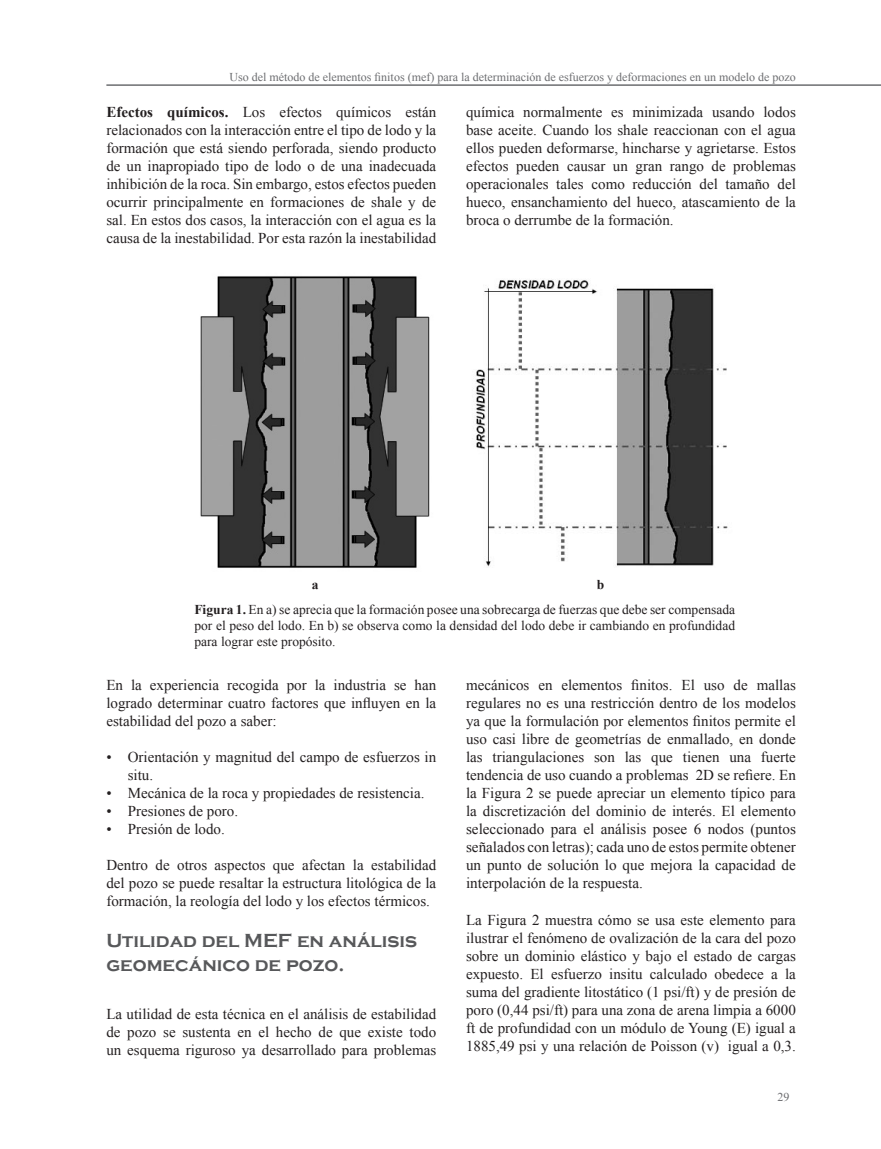
<style>
.page{position:relative;width:881px;height:1149px;background:#fff}
.page>*{position:absolute;margin:0;border:0;box-sizing:border-box;transform-origin:0 0}
.Titulos_Tipo_2{font:700 19.5px/23.4px "Copperplate Gothic";color:#57585a}
.t1{font:15.15px/18.1px "Times New Roman";color:#231f20;text-align:justify}
.Basico_Tabulado{font:15px/18px "Times New Roman";color:#231f20;text-align:justify}
.Pie_de_foto{font:13.5px/16.2px "Times New Roman";color:#231f20;text-align:justify}
.t2{font:700 13.5px "Times New Roman";color:#231f20}
.Titulos_maestra{font:12px "Times New Roman";color:#6c6d70}
.s1{font-weight:700}
</style>
<div class="page">
<hr style="left:106px;top:84px;width:774px;height:2px;background:#6c6d70">
<img style="left:200px;top:276px;width:230px;height:292px">
<img style="left:475px;top:279px;width:253px;height:288px">
<p class="Titulos_maestra" style="left:229px;top:69px;width:567px">Uso del método de elementos finitos (mef) para la determinación de esfuerzos y deformaciones en un modelo de pozo</p>
<p class="Basico_Tabulado" style="left:106px;top:102px;width:331px"><span class="s1">Efectos químicos.</span> Los efectos químicos están relacionados con la interacción entre el tipo de lodo y la formación que está siendo perforada, siendo producto de un inapropiado tipo de lodo o de una inadecuada inhibición de la roca. Sin embargo, estos efectos pueden ocurrir principalmente en formaciones de shale y de sal. En estos dos casos, la interacción con el agua es la causa de la inestabilidad. Por esta razón la inestabilidad</p>
<p class="Basico_Tabulado" style="left:466px;top:102px;width:331px">química normalmente es minimizada usando lodos base aceite. Cuando los shale reaccionan con el agua ellos pueden deformarse, hincharse y agrietarse. Estos efectos pueden causar un gran rango de problemas operacionales tales como reducción del tamaño del hueco, ensanchamiento del hueco, atascamiento de la broca o derrumbe de la formación.</p>
<p class="t2" style="left:312px;top:575px;width:8px">a</p>
<p class="t2" style="left:596px;top:575px;width:9px">b</p>
<p class="Pie_de_foto" style="left:194px;top:600px;width:542px"><span class="s1">Figura 1.</span> En a) se aprecia que la formación posee una sobrecarga de fuerzas que debe ser compensada por el peso del lodo. En b) se observa como la densidad del lodo debe ir cambiando en profundidad para lograr este propósito.</p>
<p class="Basico_Tabulado" style="left:106px;top:675px;width:331px">En la experiencia recogida por la industria se han logrado determinar cuatro factores que influyen en la estabilidad del pozo a saber:</p>
<p class="Basico_Tabulado" style="left:128px;top:747px;width:310px;text-indent:-21px">• Orientación y magnitud del campo de esfuerzos in situ.</p>
<p class="Basico_Tabulado" style="left:106px;top:783px;width:319px">• Mecánica de la roca y propiedades de resistencia.</p>
<p class="Basico_Tabulado" style="left:106px;top:801px;width:133px">• Presiones de poro.</p>
<p class="Basico_Tabulado" style="left:106px;top:819px;width:120px">• Presión de lodo.</p>
<p class="Basico_Tabulado" style="left:106px;top:855px;width:331px">Dentro de otros aspectos que afectan la estabilidad del pozo se puede resaltar la estructura litológica de la formación, la reología del lodo y los efectos térmicos.</p>
<p class="Titulos_Tipo_2" style="left:106px;top:929px;width:312px">Utilidad del MEF en análisis geomecánico de pozo.</p>
<p class="Basico_Tabulado" style="left:106px;top:1004px;width:331px">La utilidad de esta técnica en el análisis de estabilidad de pozo se sustenta en el hecho de que existe todo un esquema riguroso ya desarrollado para problemas</p>
<p class="Basico_Tabulado" style="left:466px;top:675px;width:331px">mecánicos en elementos finitos. El uso de mallas regulares no es una restricción dentro de los modelos ya que la formulación por elementos finitos permite el uso casi libre de geometrías de enmallado, en donde las triangulaciones son las que tienen una fuerte tendencia de uso cuando a problemas 2D se refiere. En la Figura 2 se puede apreciar un elemento típico para la discretización del dominio de interés. El elemento</p>
<p class="t1" style="left:466px;top:819px;width:331px">seleccionado para el análisis posee 6 nodos (puntos señalados con letras); cada uno de estos permite obtener un punto de solución lo que mejora la capacidad de interpolación de la respuesta.</p>
<p class="Basico_Tabulado" style="left:466px;top:910px;width:331px">La Figura 2 muestra cómo se usa este elemento para ilustrar el fenómeno de ovalización de la cara del pozo sobre un dominio elástico y bajo el estado de cargas expuesto. El esfuerzo insitu calculado obedece a la suma del gradiente litostático (1 psi/ft) y de presión de poro (0,44 psi/ft) para una zona de arena limpia a 6000 ft de profundidad con un módulo de Young (E) igual a 1885,49 psi y una relación de Poisson (v) igual a 0,3.</p>
<p class="Titulos_maestra" style="left:777px;top:1088px;width:13px">29</p>
</div>
